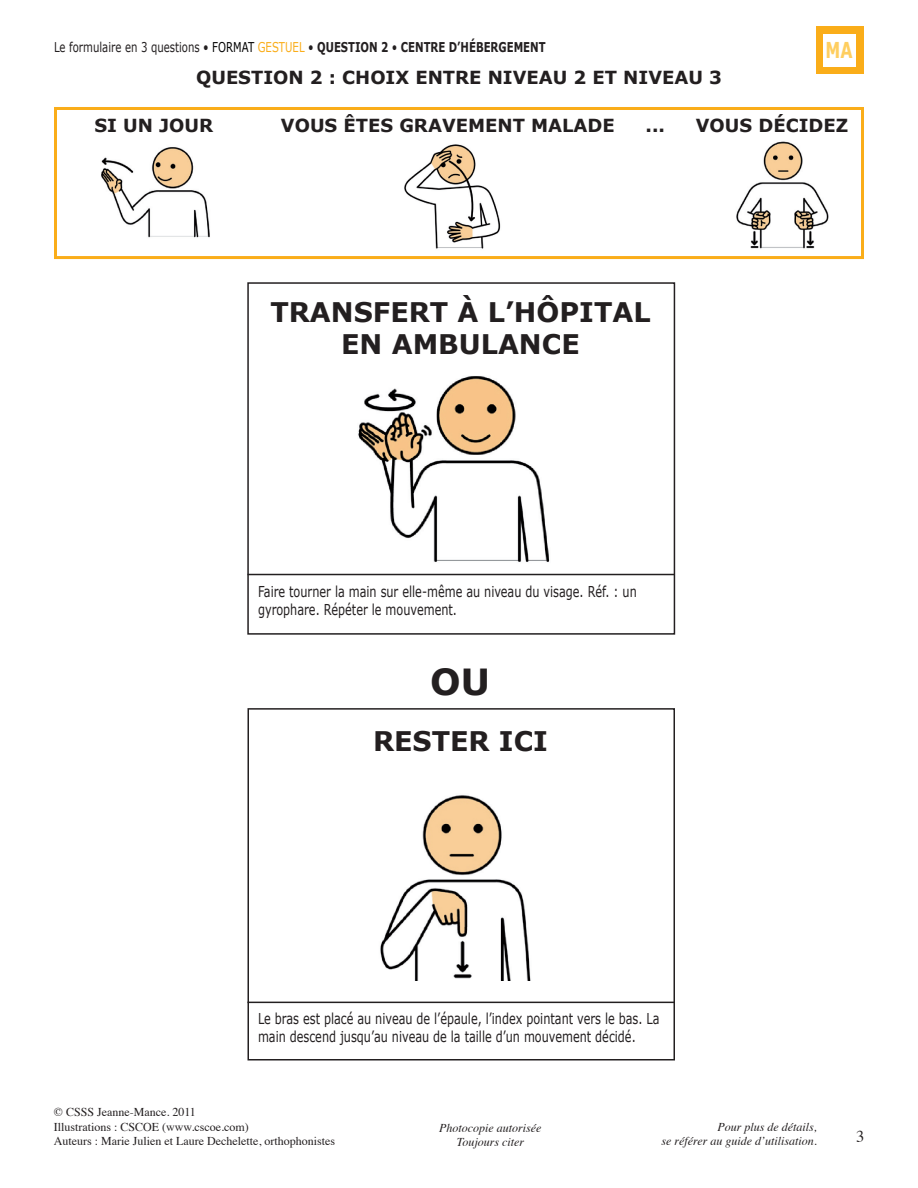
<style>
.page{position:relative;width:918px;height:1188px;background:#fff}
.page>*{position:absolute;margin:0;border:0;box-sizing:border-box;transform-origin:0 0}
.t1{font:700 36px "Verdana";color:#231f20}
.t2{font:700 27px/32.4px "Verdana";color:#231f20;text-align:center}
.t3{font:700 21.9px "Verdana";color:#fece5f;scale:.72 1}
.t4{font:700 18px "Verdana";color:#231f20}
.t5{font:16.5px "Times";color:#231f20}
.t6{font:15px/18px "Verdana";color:#231f20;scale:.75 1}
.t7{font:700 13.5px "Verdana";color:#231f20;scale:.75 1}
.t8{font:12px/14.4px "Times";color:#231f20}
.t9{font:italic 12px/14.4px "Times";color:#231f20;text-align:right}
.s1{font-weight:400}
.s2{font-weight:400;color:#000}
.s3{font-weight:400;color:#faad19}
</style>
<div class="page">
<div style="left:54px;top:107px;width:810px;height:152px;border:3px solid #faad19"></div>
<img style="left:101px;top:147px;width:109px;height:91px">
<img style="left:736px;top:141px;width:93px;height:108px">
<img style="left:404px;top:144px;width:97px;height:105px">
<div style="left:247px;top:282px;width:428px;height:353px;border:2px solid #231f20"></div>
<img style="left:358px;top:376px;width:192px;height:186px">
<hr style="left:248px;top:574px;width:427px;height:1px;background:#231f20">
<div style="left:248px;top:708px;width:427px;height:352px;border:2px solid #231f20"></div>
<img style="left:380px;top:795px;width:151px;height:186px">
<hr style="left:248px;top:1002px;width:427px;height:1px;background:#231f20">
<div style="left:817px;top:26px;width:47px;height:48px;background:#faad19"></div>
<div style="left:824px;top:34px;width:32px;height:32px;background:#fff"></div>
<p class="t7" style="left:54px;top:38px;width:657px"><span class="s1">Le formulaire en 3 questions •</span> <span class="s2">FORMAT</span> <span class="s3">GESTUEL</span> <span class="s1">•</span> QUESTION 2 <span class="s1">•</span> CENTRE D’HÉBERGEMENT</p>
<p class="t4" style="left:196px;top:65px;width:527px">QUESTION 2 : CHOIX ENTRE NIVEAU 2 ET NIVEAU 3</p>
<p class="t3" style="left:826px;top:36px;width:39px">MA</p>
<p class="t4" style="left:94px;top:114px;width:120px">SI UN JOUR</p>
<p class="t4" style="left:281px;top:114px;width:335px">VOUS ÊTES GRAVEMENT MALADE</p>
<p class="t4" style="left:646px;top:114px;width:21px">...</p>
<p class="t4" style="left:696px;top:114px;width:154px">VOUS DÉCIDEZ</p>
<p class="t2" style="left:270px;top:296px;width:382px">TRANSFERT À L’HÔPITAL<br>EN AMBULANCE</p>
<p class="t6" style="left:258px;top:583px;width:507px">Faire tourner la main sur elle-même au niveau du visage. Réf. : un gyrophare. Répéter le mouvement.</p>
<p class="t1" style="left:430px;top:658px;width:61px">OU</p>
<p class="t2" style="left:373px;top:725px;width:176px">RESTER ICI</p>
<p class="t6" style="left:258px;top:1010px;width:537px">Le bras est placé au niveau de l’épaule, l’index pointant vers le bas. La main descend jusqu’au niveau de la taille d’un mouvement décidé.</p>
<p class="t8" style="left:54px;top:1104px;width:283px">© CSSS Jeanne-Mance. 2011<br>Illustrations : CSCOE (www.cscoe.com)<br>Auteurs : Marie Julien et Laure Dechelette, orthophonistes</p>
<p class="t9" style="left:439px;top:1120px;width:104px;text-align:center">Photocopie autorisée<br>Toujours citer</p>
<p class="t9" style="left:662px;top:1119px;width:157px">Pour plus de détails,<br>se référer au guide d’utilisation.</p>
<p class="t5" style="left:856px;top:1121px;width:10px">3</p>
</div>
